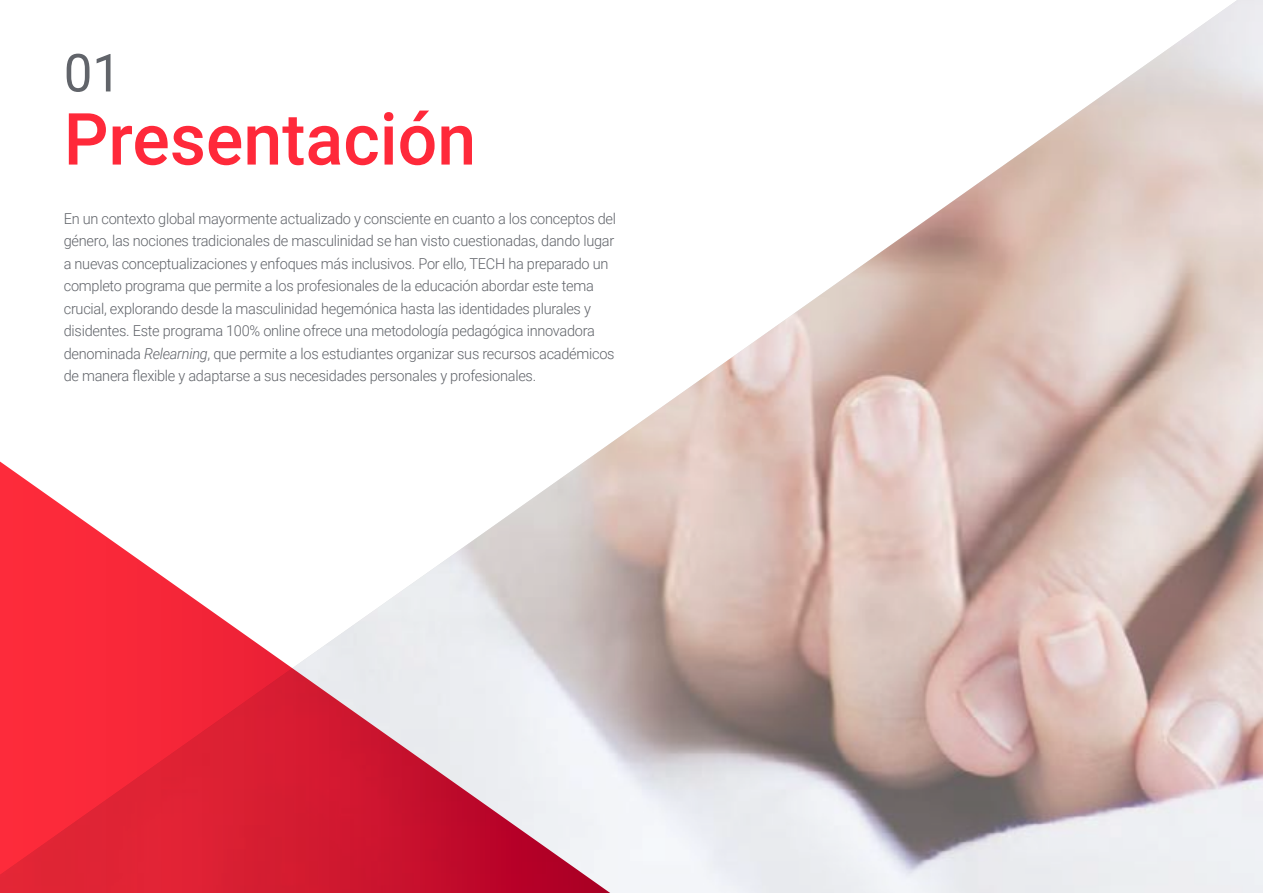
<style>
.page{position:relative;width:1263px;height:893px;background:#fff}
.page>*{position:absolute;margin:0;border:0;box-sizing:border-box;transform-origin:0 0}
.t1{font:500 72px "Roboto";color:#ff293a}
.t2{font:52.5px "Roboto";color:#61646a}
.t3{font:300 15px/22.5px "Roboto";letter-spacing:-.02em;color:#61646a}
.s1{font-style:italic}
</style>
<div class="page">
<img style="left:607px;top:0;width:656px;height:893px">
<svg style="left:0;top:446px;width:640px;height:447px"></svg>
<h2 class="t2" style="left:64px;top:36px;width:59px">01</h2>
<h1 class="t1" style="left:64px;top:89px;width:414px">Presentación</h1>
<p class="t3" style="left:64px;top:207px;width:554px">En un contexto global mayormente actualizado y consciente en cuanto a los conceptos del género, las nociones tradicionales de masculinidad se han visto cuestionadas, dando lugar a nuevas conceptualizaciones y enfoques más inclusivos. Por ello, TECH ha preparado un completo programa que permite a los profesionales de la educación abordar este tema crucial, explorando desde la masculinidad hegemónica hasta las identidades plurales y disidentes. Este programa 100% online ofrece una metodología pedagógica innovadora denominada <span class="s1">Relearning</span>, que permite a los estudiantes organizar sus recursos académicos de manera flexible y adaptarse a sus necesidades personales y profesionales.</p>
</div>
